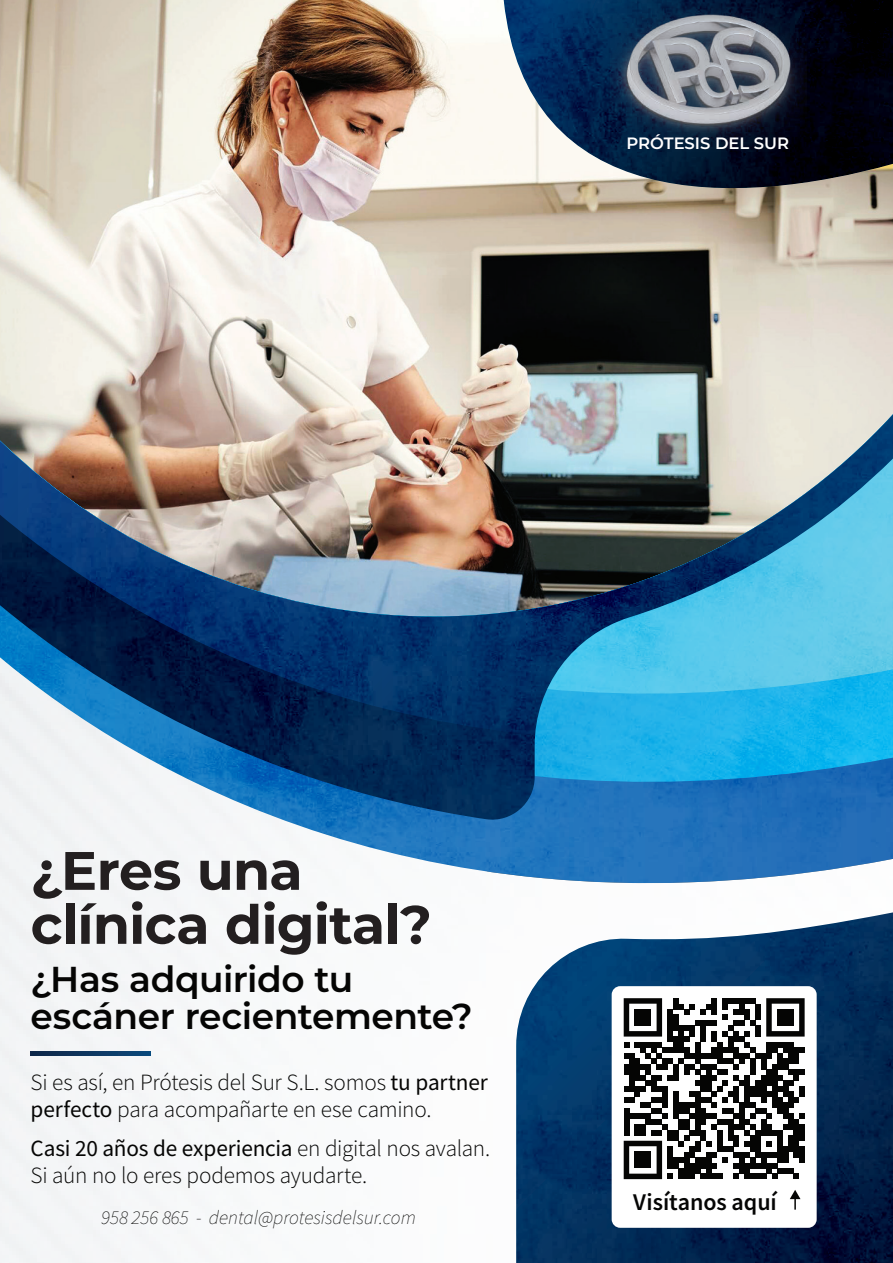
<style>
.page{position:relative;width:893px;height:1263px;background:#fff}
.page>*{position:absolute;margin:0;border:0;box-sizing:border-box;transform-origin:0 0}
.t1{font:700 54px/54px "Montserrat";letter-spacing:-.015em;color:#231f20}
.t2{font:600 36px/37.5px "Montserrat";letter-spacing:-.01em;color:#050504}
.t3{font:600 24px "Source Sans Pro";letter-spacing:-.005em;color:#050504}
.t4{font:300 23.25px/27px "Source Sans Pro";letter-spacing:-.01em;color:#050504}
.t5{font:italic 200 19.5px "Source Sans Pro";color:#050504}
.t6{font:100 16.35px "Montserrat";color:#fff}
.s1{font-weight:400}
</style>
<div class="page">
<div style="left:0;top:953px;width:219px;height:310px;background:#f4f6f7"></div>
<img style="left:0;top:0;width:893px;height:414px">
<img style="left:516px;top:953px;width:377px;height:310px">
<img style="left:503px;top:0;width:390px;height:213px">
<svg style="left:31px;top:1052px;width:120px;height:3px"></svg>
<img style="left:0;top:852px;width:893px;height:101px">
<img style="left:0;top:823px;width:893px;height:29px">
<img style="left:0;top:414px;width:893px;height:409px">
<img style="left:611px;top:0;width:195px;height:167px">
<div style="left:612px;top:986px;width:205px;height:242px;background:#fff;border-radius:9px"></div>
<svg style="left:624px;top:998px;width:181px;height:181px"></svg>
<div style="left:635px;top:1009px;width:16px;height:16px;background:#050504"></div>
<div style="left:777px;top:1009px;width:17px;height:16px;background:#050504"></div>
<div style="left:635px;top:1152px;width:16px;height:16px;background:#050504"></div>
<svg style="left:790px;top:1190px;width:10px;height:19px"></svg>
<p class="t6" style="left:626px;top:133px;width:164px">PRÓTESIS DEL SUR</p>
<h1 class="t1" style="left:31px;top:841px;width:403px">¿Eres una clínica digital?</h1>
<h2 class="t2" style="left:31px;top:959px;width:444px">¿Has adquirido tu escáner recientemente?</h2>
<p class="t4" style="left:31px;top:1069px;width:459px">Si es así, en Prótesis del Sur S.L. somos <span class="s1">tu partner perfecto</span> para acompañarte en ese camino.</p>
<p class="t4" style="left:31px;top:1135px;width:461px"><span class="s1">Casi 20 años de experiencia</span> en digital nos avalan.<br>Si aún no lo eres podemos ayudarte.</p>
<p class="t5" style="left:101px;top:1205px;width:316px">958 256 865 - dental@protesisdelsur.com</p>
<p class="t3" style="left:633px;top:1186px;width:145px">Visítanos aquí</p>
</div>
